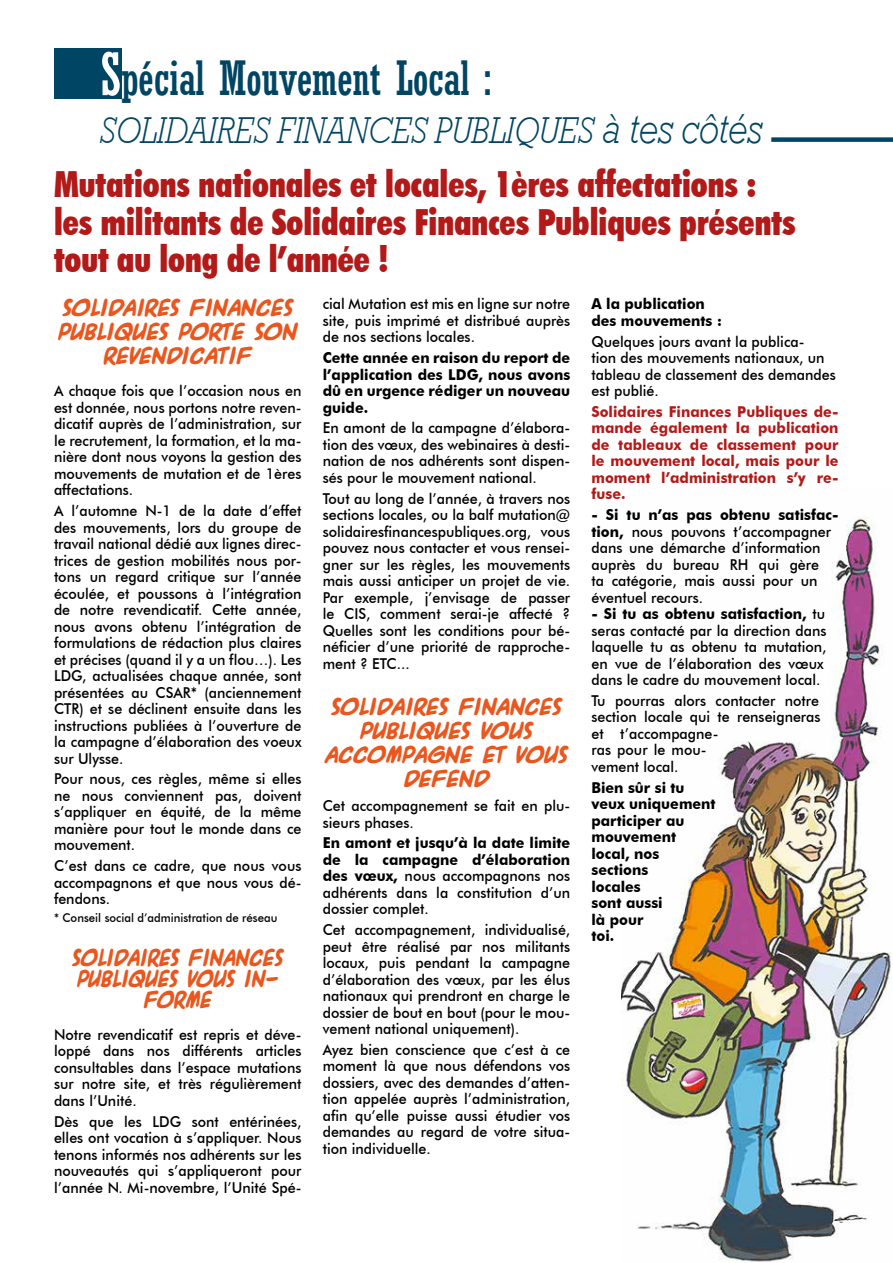
<style>
.page{position:relative;width:893px;height:1263px;background:#fff}
.page>*{position:absolute;margin:0;border:0;box-sizing:border-box;transform-origin:0 0}
.t1{font:46.2px "Astute Condensed S Si Condensed";letter-spacing:-.01em;color:#004563}
.t2{font:italic 300 37.5px "Astute Light S Si";letter-spacing:-.01em;color:#004563;scale:.88 1}
.t3{font:900 condensed 36px/37.5px "Futura BT";color:#b21a19;scale:.94 1}
.t4{font:700 19.5px/24px "ACME Explosive";color:#ea561d;text-align:center;scale:.95 1}
.t5{font:700 19.5px/21px "ACME Explosive";color:#ea561d;text-align:center;scale:.87 1}
.t6{font:500 15px/16.5px "Futura BT";color:#000;text-align:justify;scale:.95 1}
.t7{font:700 15px/16.5px "Futura BT";color:#000;scale:.95 1}
.t8{font:700 15px/16.5px "Futura BT";color:#b21a19;text-align:justify;scale:.95 1}
.t9{font:500 12px "Futura BT";color:#000;scale:.95 1}
.s1{font-size:57.75px;color:#fff}
.s2{font-size:42px}
.s3{font-weight:700}
</style>
<div class="page">
<img style="left:622px;top:516px;width:270px;height:746px">
<div style="left:54px;top:49px;width:68px;height:50px;background:#004563"></div>
<div style="left:771px;top:137px;width:122px;height:5px;background:#004563"></div>
<h1 class="t1" style="left:100px;top:52px;width:393px"><span class="s1">S</span>pécial Mouvement Local :</h1>
<h2 class="t2" style="left:99px;top:108px;width:754px">SOLIDAIRES FINANCES PUBLIQUES <span class="s2">à tes côtés</span></h2>
<h3 class="t3" style="left:54px;top:166px;width:790px">Mutations nationales et locales, 1ères affectations : les militants de Solidaires Finances Publiques présents tout au long de l’année !</h3>
<h3 class="t4" style="left:58px;top:300px;width:253px">SOLIDAIRES FINANCES<br>PUBLIQUES PORTE SON<br>REVENDICATIF</h3>
<p class="t6" style="left:54px;top:383px;width:262px">A chaque fois que l’occasion nous en est donnée, nous portons notre reven&shy;dicatif auprès de l’administration, sur le recrutement, la formation, et la ma&shy;nière dont nous voyons la gestion des mouvements de mutation et de 1ères affectations.</p>
<p class="t6" style="left:54px;top:502px;width:262px">A l’automne N-1 de la date d’effet des mouvements, lors du groupe de travail national dédié aux lignes direc&shy;trices de gestion mobilités nous por&shy;tons un regard critique sur l’année écoulée, et poussons à l’intégration de notre revendicatif. Cette année, nous avons obtenu l’intégration de formulations de rédaction plus claires et précises (quand il y a un flou…). Les LDG, actualisées chaque année, sont présentées au CSAR* (anciennement CTR) et se déclinent ensuite dans les instructions publiées à l’ouverture de la campagne d’élaboration des voeux sur Ulysse.</p>
<p class="t6" style="left:54px;top:771px;width:262px">Pour nous, ces règles, même si elles ne nous conviennent pas, doivent s’appliquer en équité, de la même manière pour tout le monde dans ce mouvement.</p>
<p class="t6" style="left:54px;top:857px;width:262px">C’est dans ce cadre, que nous vous accompagnons et que nous vous dé&shy;fendons.</p>
<p class="t9" style="left:54px;top:910px;width:237px">* Conseil social d’administration de réseau</p>
<h3 class="t5" style="left:72px;top:951px;width:244px">SOLIDAIRES FINANCES<br>PUBLIQUES VOUS IN-<br>FORME</h3>
<p class="t6" style="left:54px;top:1026px;width:262px">Notre revendicatif est repris et déve&shy;loppé dans nos différents articles consultables dans l’espace mutations sur notre site, et très régulièrement dans l’Unité.</p>
<p class="t6" style="left:54px;top:1113px;width:262px">Dès que les LDG sont entérinées, elles ont vocation à s’appliquer. Nous tenons informés nos adhérents sur les nouveautés qui s’appliqueront pour l’année N. Mi-novembre, l’Unité Spé-</p>
<p class="t7" style="left:591px;top:296px;width:139px">A la publication des mouvements :</p>
<p class="t6" style="left:591px;top:333px;width:259px;text-align:left">Quelques jours avant la publica-<br>tion des mouvements nationaux, un tableau de classement des demandes est publié.</p>
<p class="t8" style="left:591px;top:403px;width:262px">Solidaires Finances Publiques de&shy;mande également la publication de tableaux de classement pour le mouvement local, mais pour le moment l’administration s’y re&shy;fuse.</p>
<p class="t6" style="left:591px;top:506px;width:262px;text-align:left"><span class="s3">- Si tu n’as pas obtenu satisfac&shy;tion,</span> nous pouvons t’accompagner dans une démarche d’information auprès du bureau RH qui gère<br>ta catégorie, mais aussi pour un éventuel recours.</p>
<p class="t6" style="left:591px;top:605px;width:249px;text-align:left"><span class="s3">- Si tu as obtenu satisfaction,</span> tu seras contacté par la direction dans laquelle tu as obtenu ta mutation, en vue de l’élaboration des vœux dans le cadre du mouvement local.</p>
<p class="t6" style="left:591px;top:692px;width:243px;text-align:left">Tu pourras alors contacter notre section locale qui te renseigneras et t’accompagne-<br>ras pour le mou-<br>vement local.</p>
<p class="t7" style="left:591px;top:779px;width:132px">Bien sûr si tu veux uniquement participer au mouvement local, nos sections<br>locales<br>sont aussi<br>là pour<br>toi.</p>
<p class="t6" style="left:323px;top:296px;width:262px">cial Mutation est mis en ligne sur notre site, puis imprimé et distribué auprès de nos sections locales.</p>
<p class="t7" style="left:323px;top:349px;width:262px;text-align:justify">Cette année en raison du report de l’application des LDG, nous avons dû en urgence rédiger un nouveau guide.</p>
<p class="t6" style="left:323px;top:420px;width:262px">En amont de la campagne d’élabora&shy;tion des vœux, des webinaires à desti&shy;nation de nos adhérents sont dispen&shy;sés pour le mouvement national.</p>
<p class="t6" style="left:323px;top:490px;width:262px">Tout au long de l’année, à travers nos sections locales, ou la balf mutation@ solidairesfinancespubliques.org, vous pouvez nous contacter et vous rensei&shy;gner sur les règles, les mouvements mais aussi anticiper un projet de vie.<br>Par exemple, j’envisage de passer le CIS, comment serai-je affecté ?<br>Quelles sont les conditions pour bé&shy;néficier d’une priorité de rapproche&shy;ment ? ETC...</p>
<h3 class="t4" style="left:325px;top:699px;width:257px">SOLIDAIRES FINANCES<br>PUBLIQUES VOUS<br>ACCOMPAGNE ET VOUS<br>DEFEND</h3>
<p class="t6" style="left:323px;top:797px;width:262px">Cet accompagnement se fait en plu&shy;sieurs phases.</p>
<p class="t6" style="left:323px;top:834px;width:262px"><span class="s3">En amont et jusqu’à la date limite de la campagne d’élaboration des vœux,</span> nous accompagnons nos adhérents dans la constitution d’un dossier complet.</p>
<p class="t6" style="left:323px;top:921px;width:262px">Cet accompagnement, individualisé, peut être réalisé par nos militants locaux, puis pendant la campagne d’élaboration des vœux, par les élus nationaux qui prendront en charge le dossier de bout en bout (pour le mou&shy;vement national uniquement).</p>
<p class="t6" style="left:323px;top:1041px;width:262px">Ayez bien conscience que c’est à ce moment là que nous défendons vos dossiers, avec des demandes d’atten&shy;tion appelée auprès l’administration, afin qu’elle puisse aussi étudier vos demandes au regard de votre situa&shy;tion individuelle.</p>
</div>
